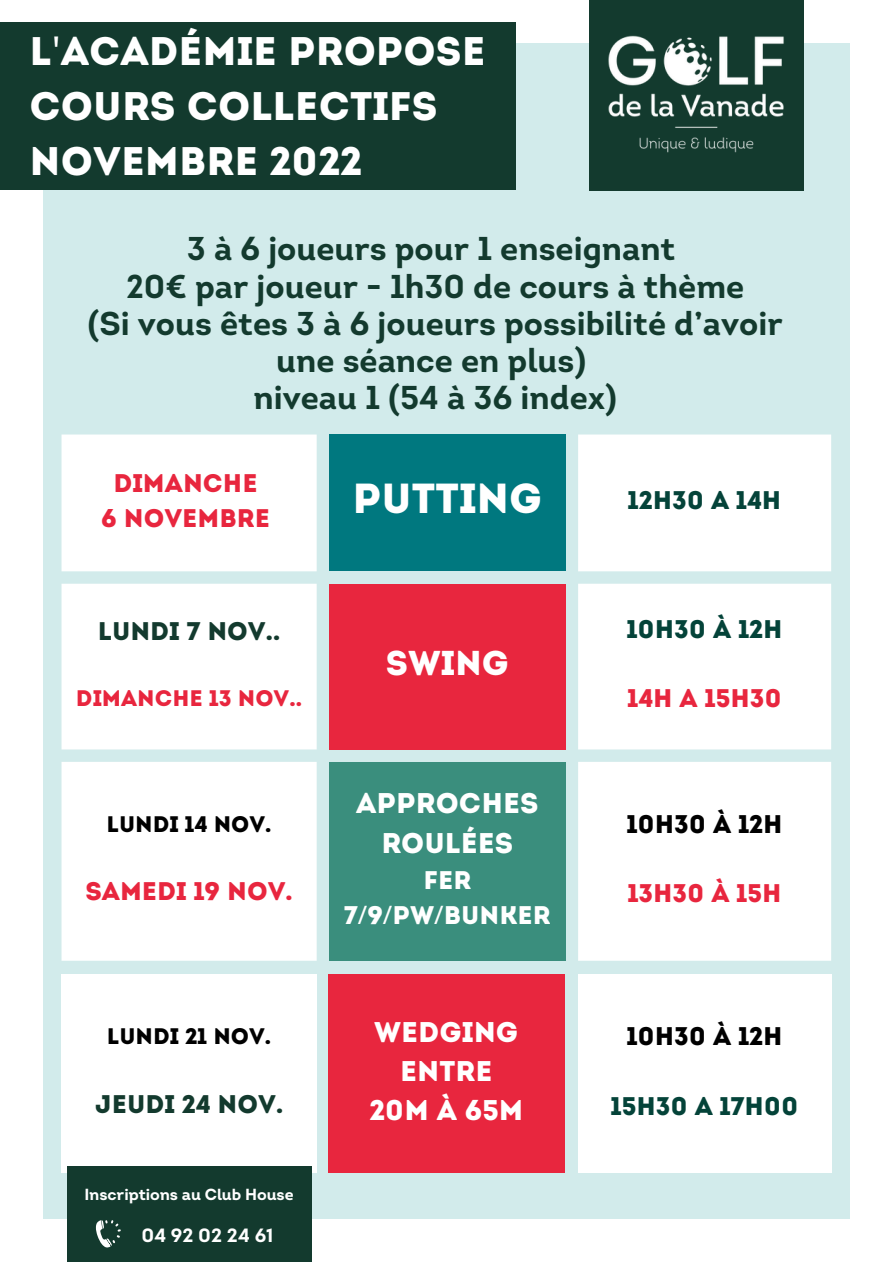
<style>
.page{position:relative;width:893px;height:1264px;background:#fff}
.page>*{position:absolute;margin:0;border:0;box-sizing:border-box;transform-origin:0 0}
.t1{font:42px "Intro";color:#fff}
.t2{font:39.9px/55.1px "Intro";color:#fff}
.t3{font:34.5px "Intro";color:#fff}
.t4{font:700 33px/37px "Intro";color:#133a2e;text-align:center}
.t5{font:28.5px/39.3px "Intro";color:#fff;text-align:center}
.t6{font:25.5px/34.8px "Intro";color:#e8263e;text-align:center}
.t7{font:25.5px "Intro";color:#044339}
.t8{font:25.5px "Intro";color:#133a2e}
.t9{font:25.5px "Intro";color:#000}
.t10{font:25.5px/34.8px "Intro";color:#fff;text-align:center}
.t11{font:22.5px "Intro";color:#000}
.t12{font:22.5px "Intro";color:#e8263e}
.t13{font:19.2px "Intro Trial Bd";color:#fff}
.t14{font:16.05px "Intro Trial Bd";color:#fff}
.s1{font-family:"Noto Sans"}
</style>
<div class="page">
<div style="left:43px;top:44px;width:806px;height:1174px;background:#d2ebeb"></div>
<div style="left:588px;top:0;width:215px;height:190px;background:#133a2e"></div>
<img style="left:608px;top:35px;width:176px;height:118px">
<div style="left:0;top:22px;width:515px;height:168px;background:#133a2e"></div>
<svg style="left:61px;top:434px;width:770px;height:526px;background:#f9fcfc"></svg>
<div style="left:329px;top:434px;width:236px;height:137px;background:#00787f"></div>
<div style="left:329px;top:583px;width:236px;height:166px;background:#e8263e"></div>
<div style="left:329px;top:761px;width:236px;height:199px;background:#3a8e7d"></div>
<div style="left:328px;top:974px;width:236px;height:199px;background:#e8263e"></div>
<div style="left:61px;top:974px;width:255px;height:199px;background:#fff"></div>
<div style="left:578px;top:974px;width:253px;height:199px;background:#fff"></div>
<div style="left:67px;top:1166px;width:244px;height:95px;background:#133a2e"></div>
<svg style="left:96px;top:1220px;width:25px;height:27px"></svg>
<p class="t2" style="left:30px;top:28px;width:457px">L<span class="s1">'</span>ACADÉMIE PROPOSE<br>COURS COLLECTIFS<br>NOVEMBRE 2022</p>
<p class="t4" style="left:88px;top:233px;width:696px">3 à 6 joueurs pour 1 enseignant<br>20€ par joueur - 1h30 de cours à thème<br>(Si vous êtes 3 à 6 joueurs possibilité d’avoir une séance en plus)<br>niveau 1 (54 à 36 index)</p>
<p class="t6" style="left:101px;top:468px;width:170px">DIMANCHE<br>6 NOVEMBRE</p>
<p class="t1" style="left:352px;top:481px;width:191px">PUTTING</p>
<p class="t7" style="left:628px;top:489px;width:155px">12H30 A 14H</p>
<p class="t8" style="left:98px;top:620px;width:184px">LUNDI 7 NOV..</p>
<p class="t12" style="left:76px;top:689px;width:228px">DIMANCHE 13 NOV..</p>
<p class="t11" style="left:106px;top:814px;width:166px">LUNDI 14 NOV.</p>
<p class="t6" style="left:85px;top:876px;width:209px">SAMEDI 19 NOV.</p>
<p class="t11" style="left:107px;top:1027px;width:166px">LUNDI 21 NOV.</p>
<p class="t8" style="left:95px;top:1093px;width:190px">JEUDI 24 NOV.</p>
<p class="t14" style="left:85px;top:1184px;width:210px">Inscriptions au Club House</p>
<p class="t13" style="left:141px;top:1224px;width:133px">04 92 02 24 61</p>
<p class="t3" style="left:385px;top:649px;width:125px">SWING</p>
<p class="t5" style="left:356px;top:786px;width:184px">APPROCHES<br>ROULÉES</p>
<p class="t10" style="left:344px;top:865px;width:208px">FER<br>7<span class="s1">/</span>9<span class="s1">/</span>PW<span class="s1">/</span>BUNKER</p>
<p class="t5" style="left:369px;top:1014px;width:155px">WEDGING<br>ENTRE<br>20M À 65M</p>
<p class="t7" style="left:626px;top:618px;width:157px">10H30 À 12H</p>
<p class="t6" style="left:627px;top:683px;width:155px">14H A 15H30</p>
<p class="t9" style="left:626px;top:813px;width:157px">10H30 À 12H</p>
<p class="t6" style="left:627px;top:878px;width:155px">13H30 À 15H</p>
<p class="t9" style="left:626px;top:1025px;width:157px">10H30 À 12H</p>
<p class="t7" style="left:610px;top:1095px;width:189px">15H30 A 17H00</p>
</div>
